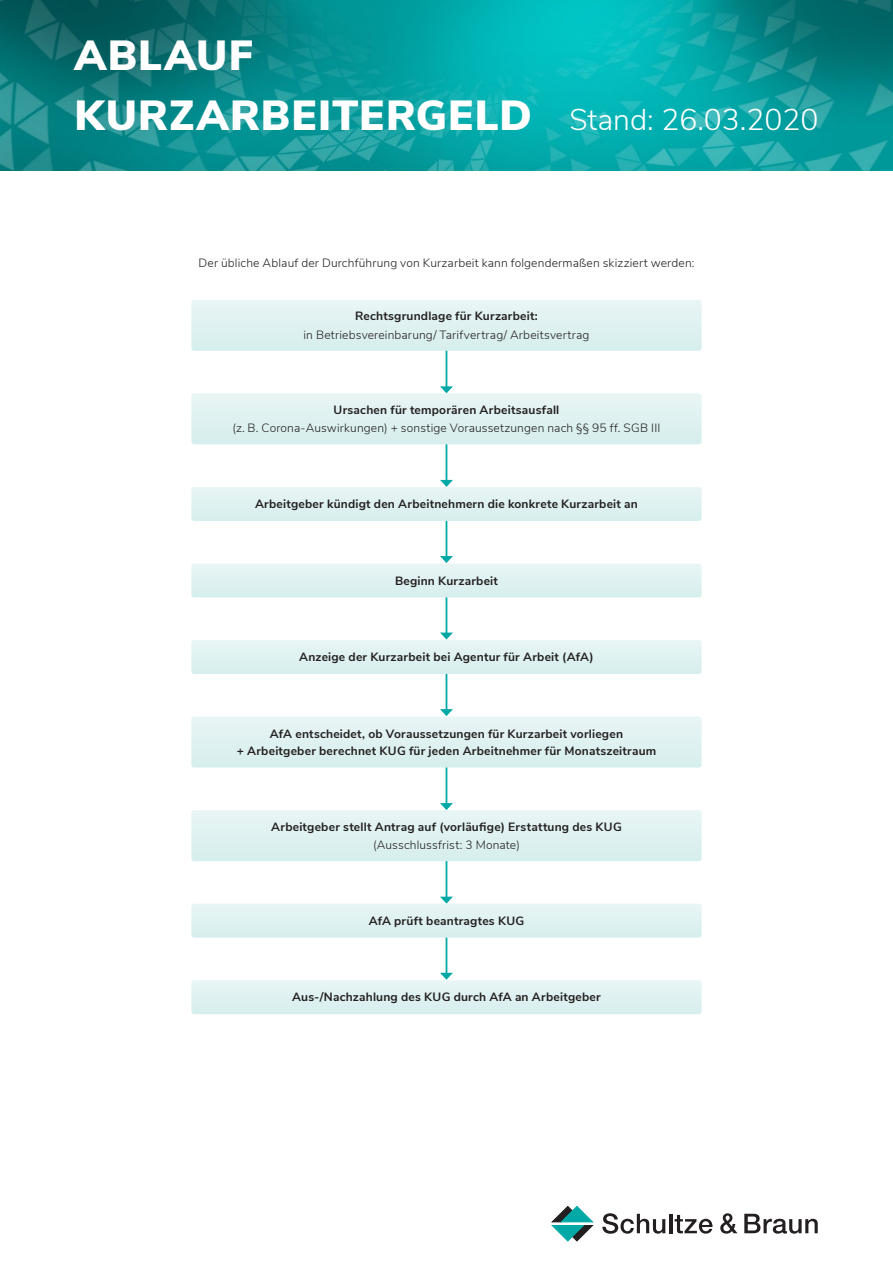
<style>
.page{position:relative;width:893px;height:1263px;background:#fff}
.page>*{position:absolute;margin:0;border:0;box-sizing:border-box;transform-origin:0 0}
.t1{font:900 42px/60px "Nunito Sans";letter-spacing:.03em;color:#fff}
.t2{font:700 12px/16.5px "Nunito Sans";letter-spacing:.015em;color:#231f20;text-align:center}
.t3{font:300 12px "Nunito Sans";letter-spacing:.015em;color:#231f20}
.s1{font-weight:300;font-size:30px}
</style>
<div class="page">
<img style="left:0;top:0;width:893px;height:170px">
<svg style="left:602px;top:1213px;width:63px;height:21px"></svg>
<hr style="left:669px;top:1214px;width:3px;height:19px;background:#231f20">
<svg style="left:675px;top:1215px;width:38px;height:19px"></svg>
<svg style="left:720px;top:1213px;width:17px;height:21px"></svg>
<svg style="left:744px;top:1214px;width:74px;height:20px"></svg>
<svg style="left:552px;top:1206px;width:41px;height:35px"></svg>
<hr style="left:446px;top:334px;width:1px;height:53px;background:#00a9a5">
<hr style="left:446px;top:428px;width:1px;height:53px;background:#00a9a5">
<hr style="left:446px;top:504px;width:1px;height:53px;background:#00a9a5">
<hr style="left:446px;top:580px;width:1px;height:54px;background:#00a9a5">
<hr style="left:446px;top:657px;width:1px;height:53px;background:#00a9a5">
<hr style="left:446px;top:751px;width:1px;height:53px;background:#00a9a5">
<hr style="left:446px;top:844px;width:1px;height:54px;background:#00a9a5">
<hr style="left:446px;top:921px;width:1px;height:53px;background:#00a9a5">
<svg style="left:191px;top:300px;width:511px;height:51px;background:#dff1f1"></svg>
<svg style="left:191px;top:386px;width:511px;height:58px;background:#e2f3f2"></svg>
<svg style="left:191px;top:480px;width:511px;height:41px"></svg>
<svg style="left:191px;top:556px;width:511px;height:41px"></svg>
<svg style="left:191px;top:633px;width:511px;height:41px"></svg>
<svg style="left:191px;top:709px;width:511px;height:58px;background:#e3f3f2"></svg>
<svg style="left:191px;top:803px;width:511px;height:58px;background:#e2f3f2"></svg>
<svg style="left:191px;top:897px;width:511px;height:41px"></svg>
<svg style="left:191px;top:973px;width:511px;height:41px"></svg>
<h1 class="t1" style="left:74px;top:24px;width:746px">ABLAUF<br>KURZARBEITERGELD <span class="s1">Stand: 26.03.2020</span></h1>
<p class="t3" style="left:199px;top:254px;width:497px">Der übliche Ablauf der Durchführung von Kurzarbeit kann folgendermaßen skizziert werden:</p>
<p class="t2" style="left:355px;top:307px;width:184px">Rechtsgrundlage für Kurzarbeit:</p>
<p class="t3" style="left:303px;top:326px;width:287px">in Betriebsvereinbarung/ Tarifvertrag/ Arbeitsvertrag</p>
<p class="t2" style="left:334px;top:401px;width:227px">Ursachen für temporären Arbeitsausfall</p>
<p class="t3" style="left:232px;top:419px;width:430px">(z. B. Corona-Auswirkungen) + sonstige Voraussetzungen nach §§ 95 ff. SGB III</p>
<p class="t2" style="left:255px;top:495px;width:384px">Arbeitgeber kündigt den Arbeitnehmern die konkrete Kurzarbeit an</p>
<p class="t2" style="left:395px;top:572px;width:104px">Beginn Kurzarbeit</p>
<p class="t2" style="left:299px;top:648px;width:296px">Anzeige der Kurzarbeit bei Agentur für Arbeit (AfA)</p>
<p class="t2" style="left:237px;top:725px;width:421px">AfA entscheidet, ob Voraussetzungen für Kurzarbeit vorliegen<br>+ Arbeitgeber berechnet KUG für jeden Arbeitnehmer für Monatszeitraum</p>
<p class="t2" style="left:271px;top:817px;width:352px">Arbeitgeber stellt Antrag auf (vorläufige) Erstattung des KUG</p>
<p class="t3" style="left:373px;top:836px;width:148px">(Ausschlussfrist: 3 Monate)</p>
<p class="t2" style="left:369px;top:912px;width:157px">AfA prüft beantragtes KUG</p>
<p class="t2" style="left:292px;top:988px;width:310px">Aus-/Nachzahlung des KUG durch AfA an Arbeitgeber</p>
</div>
